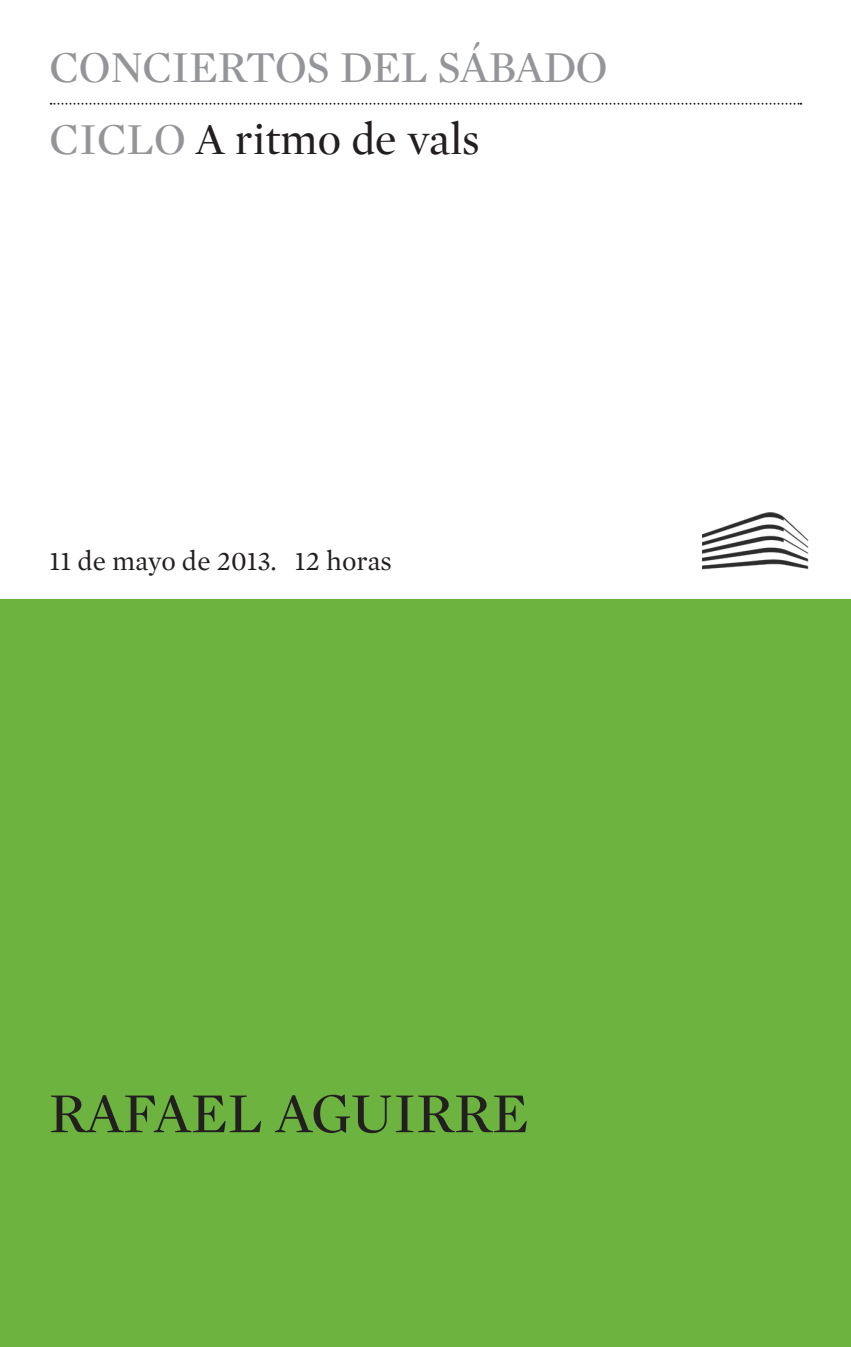
<style>
.page{position:relative;width:851px;height:1347px;background:#fff}
.page>*{position:absolute;margin:0;border:0;box-sizing:border-box;transform-origin:0 0}
.t1{font:57.5px "Mercury Display";color:#231f20}
._1_Portada_Concierto{font:45px "Mercury Display";letter-spacing:-.01em;color:#939598}
._2_Programa_standard{font:45px "Mercury Display";color:#231f20}
._1_Portada_fecha{font:27.5px "Mercury Text G1";color:#231f20}
.s1{color:#939598}
</style>
<div class="page">
<div style="left:0;top:599px;width:850px;height:747px;background:#6cb43f"></div>
<svg style="left:51px;top:103px;width:750px;height:2px"></svg>
<img style="left:702px;top:512px;width:106px;height:58px">
<p class="_1_Portada_Concierto" style="left:50px;top:36px;width:559px">CONCIERTOS DEL SÁBADO</p>
<p class="_2_Programa_standard" style="left:50px;top:108px;width:431px"><span class="s1">CICLO</span> A ritmo de vals</p>
<p class="_1_Portada_fecha" style="left:50px;top:541px;width:344px">11 de mayo de 2013. 12 horas</p>
<p class="t1" style="left:49px;top:1073px;width:481px">RAFAEL AGUIRRE</p>
</div>
